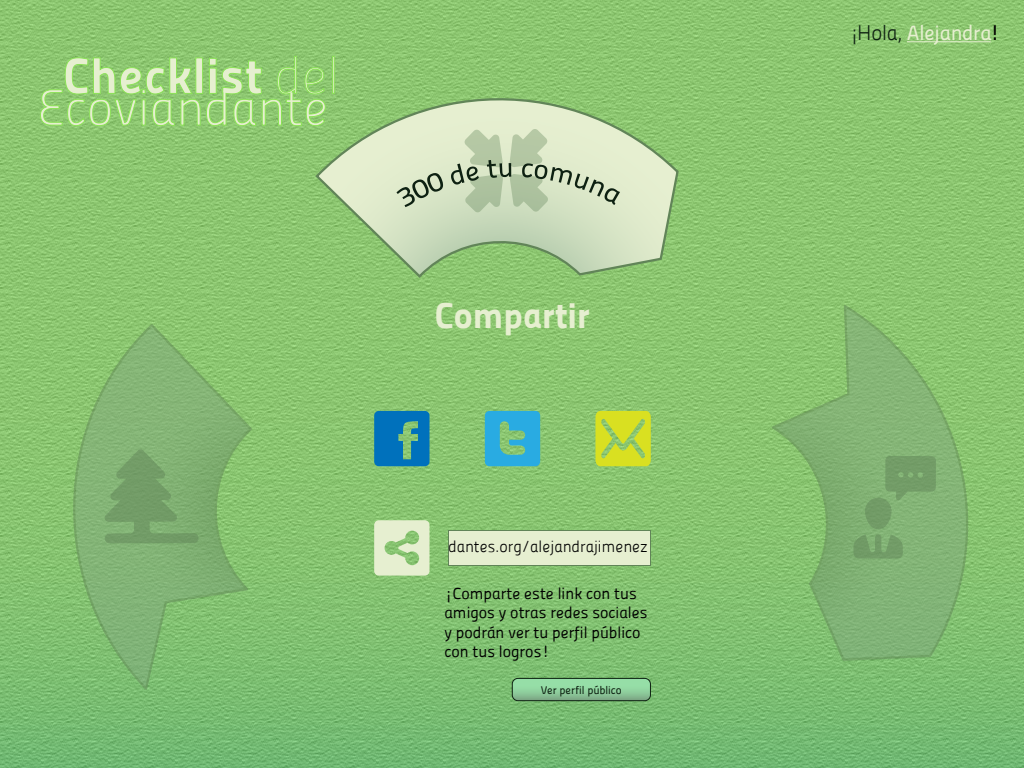
<style>
.page{position:relative;width:1024px;height:768px;background:#fff}
.page>*{position:absolute;margin:0;border:0;box-sizing:border-box;transform-origin:0 0}
.t1{font:36px "Panefresco 999 wt";color:#e6efd0}
.t2{font:21px "Panefresco 500 wt";letter-spacing:-.01em;color:#e6efd0}
.t3{font:16px/19.2px "Panefresco 400 wt";color:#000}
.t4{font:16px "Panefresco 250 wt";color:#000}
.t5{font:11.2px "Panefresco 500 wt";letter-spacing:-.01em;color:#0e2112}
.s1{font-family:"Panefresco 250 wt";color:#0e2112}
.s2{color:#000}
</style>
<div class="page">
<img style="left:0;top:0;width:1008px;height:752px">
<img style="left:1008px;top:0;width:16px;height:752px">
<img style="left:0;top:752px;width:1008px;height:16px">
<img style="left:1008px;top:752px;width:16px;height:16px">
<div style="left:332px;top:56px;width:3px;height:38px;background:#e6efd0;border:1px solid #8ce257"></div>
<svg style="left:40px;top:56px;width:286px;height:146px;background:#95cc77"></svg>
<svg style="left:314px;top:73px;width:366px;height:207px;background:#aed297"></svg>
<svg style="left:396px;top:173px;width:47px;height:34px;background:#b0bda2"></svg>
<svg style="left:451px;top:129px;width:169px;height:83px;background:#c4d2b3"></svg>
<svg style="left:772px;top:305px;width:196px;height:356px;background:#84ba72"></svg>
<svg style="left:853px;top:456px;width:83px;height:103px;background:#7caa6f"></svg>
<hr style="left:907px;top:41px;width:84px;height:1px;background:#e6efd0">
<svg style="left:73px;top:324px;width:179px;height:366px;background:#83b972"></svg>
<svg style="left:105px;top:449px;width:94px;height:94px;background:#7aa76d"></svg>
<svg style="left:374px;top:520px;width:56px;height:56px;background:#d2e5bc"></svg>
<svg style="left:485px;top:411px;width:55px;height:55px;background:#3bafcc"></svg>
<svg style="left:595px;top:411px;width:56px;height:55px;background:#c8da30"></svg>
<svg style="left:374px;top:411px;width:56px;height:55px;background:#157db0"></svg>
<div style="left:448px;top:530px;width:203px;height:35px;background:#e6efd0"></div>
<div style="left:448px;top:530px;width:203px;height:36px;border:1px solid #618458"></div>
<svg style="left:512px;top:678px;width:138px;height:23px;background:#8ecf9d"></svg>
<div style="left:512px;top:678px;width:139px;height:23px;border:1px solid #0e2112;border-radius:6px"></div>
<h1 class="t1" style="left:435px;top:287px;width:157px">Compartir</h1>
<p class="t4" style="left:448px;top:535px;width:201px">dantes.org/alejandrajimenez</p>
<p class="t3" style="left:444px;top:583px;width:205px">¡Comparte este link con tus amigos y otras redes sociales y podrán ver tu perfil público con tus logros!</p>
<p class="t5" style="left:541px;top:681px;width:82px">Ver perfil público</p>
<h2 class="t2" style="left:851px;top:17px;width:149px"><span class="s1">¡Hola,</span> Alejandra<span class="s2">!</span></h2>
</div>
